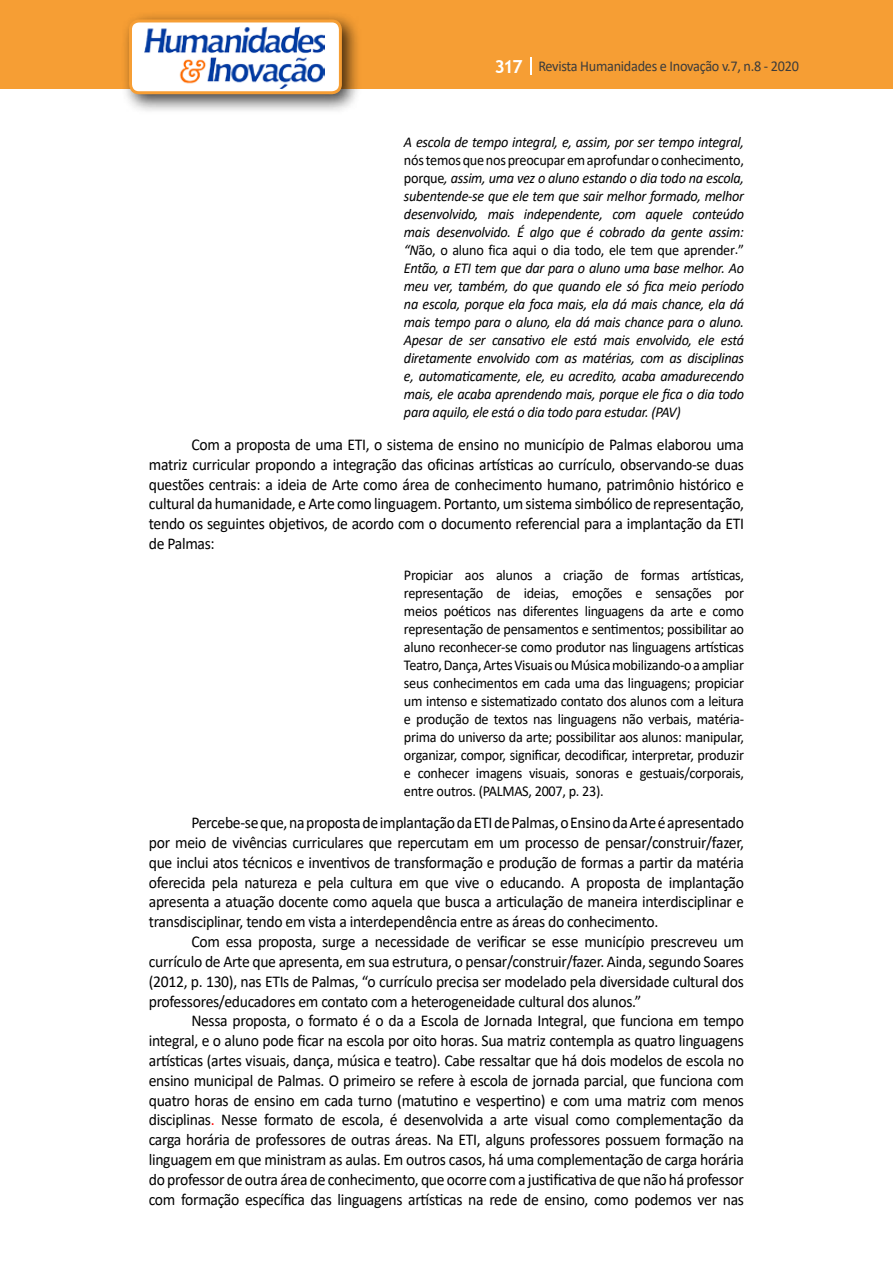
<style>
.page{position:relative;width:893px;height:1263px;background:#fff}
.page>*{position:absolute;margin:0;border:0;box-sizing:border-box;transform-origin:0 0}
.t1{font:16.5px/19.8px "Calibri";letter-spacing:-.02em;color:#000;text-align:justify;scale:.95 1}
.t2{font:italic 15px/18px "Calibri";letter-spacing:-.02em;color:#000;text-align:justify;scale:.95 1}
.t3{font:15px/18px "Calibri";letter-spacing:-.02em;color:#000;text-align:justify;scale:.95 1}
.t4{font:15px "Calibri";letter-spacing:-.02em;color:#3c3c3b;scale:.95 1}
.s1{font-family:"Trebuchet MS";font-weight:700;font-size:18px;color:#fff}
.s2{font-style:normal}
.s3{color:#f00}
</style>
<div class="page">
<div style="left:0;top:0;width:893px;height:88px;background:#f69e34"></div>
<svg style="left:530px;top:57px;width:2px;height:18px"></svg>
<div style="left:121px;top:11px;width:241px;height:103px;background:#000;opacity:.75"></div>
<div style="left:130px;top:21px;width:210px;height:72px;background:#fff;border-radius:9px"></div>
<img style="left:144px;top:27px;width:181px;height:62px">
<div style="left:129px;top:19px;width:213px;height:75px;border:3px solid #f69e34;border-radius:9px"></div>
<p class="t4" style="left:495px;top:56px;width:322px"><span class="s1">317</span> Revista Humanidades e Inovação v.7, n.8 - 2020</p>
<p class="t2" style="left:404px;top:133px;width:360px">A escola de tempo integral, e, assim, por ser tempo integral,</p>
<p class="t2" style="left:404px;top:151px;width:360px"><span class="s2">nós temos que nos preocupar em aprofundar o conhecimento, porque</span>, assim, uma vez o aluno estando o dia todo na escola, subentende-se que ele tem que sair melhor formado, melhor desenvolvido, mais independente, com aquele conteúdo mais desenvolvido. É algo que é cobrado da gente assim: “N<span class="s2">ão, o aluno fica aqui o dia todo, ele tem que aprender.” </span>Então, a ETI tem que dar para o aluno uma base melhor. Ao meu ver, também, do que quando ele só fica meio período na escola, porque ela foca mais, ela dá mais chance, ela dá mais tempo para o aluno, ela dá mais chance para o aluno.<br>Apesar de ser cansativo ele está mais envolvido, ele está diretamente envolvido com as matérias, com as disciplinas e, automaticamente, ele, eu acredito, acaba amadurecendo mais, ele acaba aprendendo mais, porque ele fica o dia todo para aquilo, ele está o dia todo para estudar. (PAV)</p>
<p class="t1" style="left:149px;top:434px;width:628px;text-indent:43px">Com a proposta de uma ETI, o sistema de ensino no município de Palmas elaborou uma matriz curricular propondo a integração das oficinas artísticas ao currículo, observando-se duas questões centrais: a ideia de Arte como área de conhecimento humano, patrimônio histórico e cultural da humanidade, e Arte como linguagem. Portanto, um sistema simbólico de representação, tendo os seguintes objetivos, de acordo com o documento referencial para a implantação da ETI de Palmas:</p>
<p class="t3" style="left:404px;top:565px;width:360px">Propiciar aos alunos a criação de formas artísticas, representação de ideias, emoções e sensações por meios poéticos nas diferentes linguagens da arte e como representação de pensamentos e sentimentos; possibilitar ao aluno reconhecer-se como produtor nas linguagens artísticas Teatro, Dança, Artes Visuais ou Música mobilizando-o a ampliar seus conhecimentos em cada uma das linguagens; propiciar um intenso e sistematizado contato dos alunos com a leitura e produção de textos nas linguagens não verbais, matéria&shy;prima do universo da arte; possibilitar aos alunos: manipular, organizar, compor, significar, decodificar, interpretar, produzir e conhecer imagens visuais, sonoras e gestuais/corporais, entre outros. (PALMAS, 2007, p. 23).</p>
<p class="t1" style="left:149px;top:812px;width:628px;text-indent:43px">Percebe-se que, na proposta de implantação da ETI de Palmas, o Ensino da Arte é apresentado por meio de vivências curriculares que repercutam em um processo de pensar/construir/fazer, que inclui atos técnicos e inventivos de transformação e produção de formas a partir da matéria oferecida pela natureza e pela cultura em que vive o educando. A proposta de implantação apresenta a atuação docente como aquela que busca a articulação de maneira interdisciplinar e transdisciplinar, tendo em vista a interdependência entre as áreas do conhecimento.</p>
<p class="t1" style="left:149px;top:931px;width:628px;text-indent:43px">Com essa proposta, surge a necessidade de verificar se esse município prescreveu um currículo de Arte que apresenta, em sua estrutura, o pensar/construir/fazer. Ainda, segundo Soares (2012, p. 130), nas ETIs de Palmas, “o currículo precisa ser modelado pela diversidade cultural dos professores/educadores em contato com a heterogeneidade cultural dos alunos.”</p>
<p class="t1" style="left:149px;top:1010px;width:628px;text-indent:43px">Nessa proposta, o formato é o da a Escola de Jornada Integral, que funciona em tempo integral, e o aluno pode ficar na escola por oito horas. Sua matriz contempla as quatro linguagens artísticas (artes visuais, dança, música e teatro). Cabe ressaltar que há dois modelos de escola no ensino municipal de Palmas. O primeiro se refere à escola de jornada parcial, que funciona com quatro horas de ensino em cada turno (matutino e vespertino) e com uma matriz com menos disciplinas<span class="s3">.</span> Nesse formato de escola, é desenvolvida a arte visual como complementação da carga horária de professores de outras áreas. Na ETI, alguns professores possuem formação na linguagem em que ministram as aulas. Em outros casos, há uma complementação de carga horária do professor de outra área de conhecimento, que ocorre com a justificativa de que não há professor com formação específica das linguagens artísticas na rede de ensino, como podemos ver nas</p>
</div>
